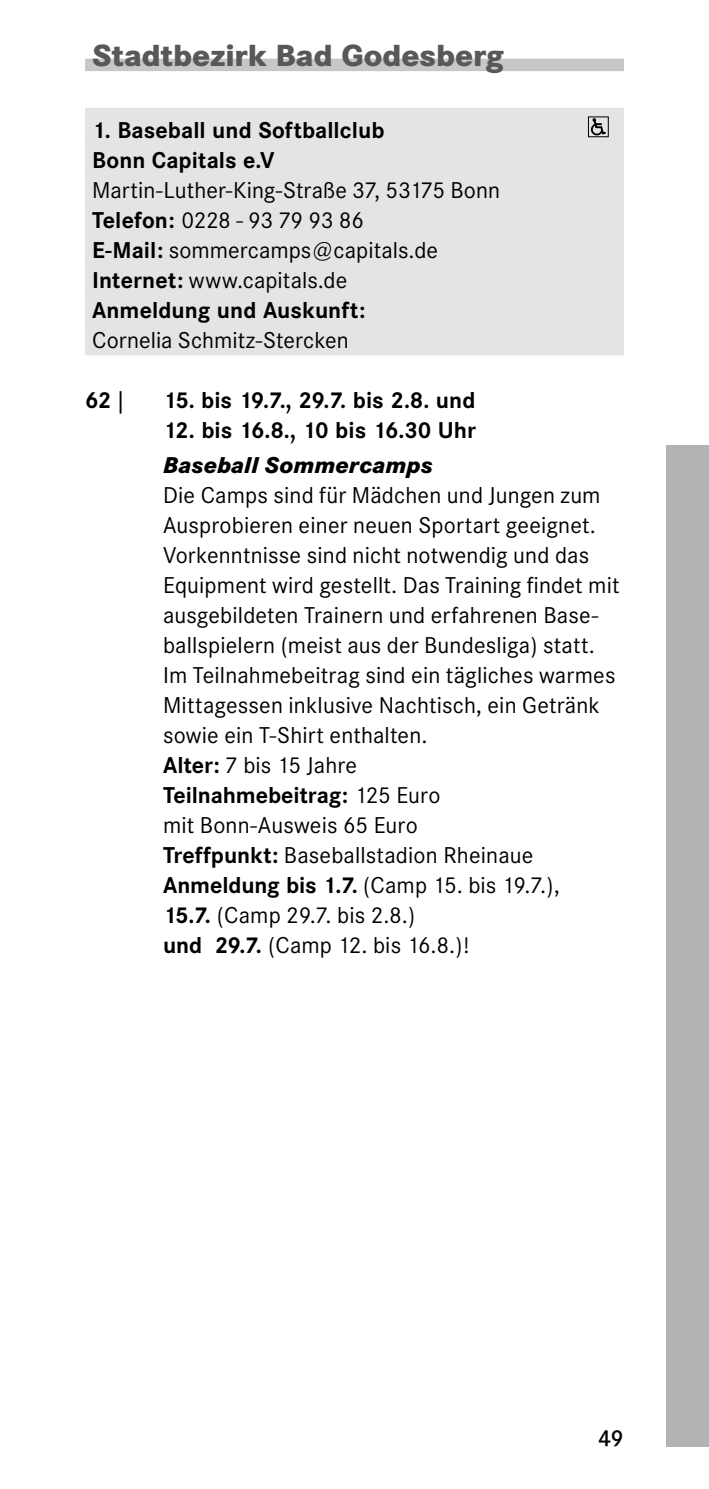
<style>
.page{position:relative;width:709px;height:1489px;background:#fff}
.page>*{position:absolute;margin:0;border:0;box-sizing:border-box;transform-origin:0 0}
.t1{font:800 30px "Corporate SBQ";color:#58585a}
.t2{font:22.5px/30px "Corporate SBQ";letter-spacing:.005em;color:#000}
.t3{font:700 22.5px/30px "Corporate SBQ";color:#000}
.t4{font:italic 800 22.5px "Corporate SBQ";letter-spacing:.005em;color:#000}
.t5{font:500 22.5px "Corporate SBQ";color:#000}
.s1{font-weight:700}
</style>
<div class="page">
<div style="left:666px;top:445px;width:43px;height:1001px;background:#b1b3b4"></div>
<div style="left:85px;top:59px;width:539px;height:12px;background:#c6c7c8"></div>
<div style="left:85px;top:108px;width:539px;height:37px;background:#e3e4e4"></div>
<div style="left:85px;top:138px;width:539px;height:37px;background:#e3e4e4"></div>
<div style="left:85px;top:168px;width:539px;height:37px;background:#e3e4e4"></div>
<div style="left:85px;top:198px;width:539px;height:37px;background:#e3e4e4"></div>
<div style="left:85px;top:228px;width:539px;height:37px;background:#e3e4e4"></div>
<div style="left:85px;top:258px;width:539px;height:37px;background:#e3e4e4"></div>
<div style="left:85px;top:288px;width:539px;height:37px;background:#e3e4e4"></div>
<div style="left:85px;top:318px;width:539px;height:37px;background:#e3e4e4"></div>
<svg style="left:591px;top:119px;width:15px;height:16px"></svg>
<div style="left:588px;top:117px;width:20px;height:20px;border:1px solid #000"></div>
<h1 class="t1" style="left:92px;top:36px;width:413px">Stadtbezirk Bad Godesberg</h1>
<p class="t3" style="left:92px;top:116px;width:294px">1. Baseball und Softballclub<br>Bonn Capitals e.V</p>
<p class="t2" style="left:92px;top:175px;width:409px">Martin-Luther-King-Straße 37, 53175 Bonn<br><span class="s1">Telefon:</span> 0228 - 93 79 93 86<br><span class="s1">E-Mail:</span> sommercamps@capitals.de<br><span class="s1">Internet:</span> www.capitals.de<br><span class="s1">Anmeldung und Auskunft:</span></p>
<p class="t2" style="left:92px;top:325px;width:258px">Cornelia Schmitz-Stercken</p>
<p class="t3" style="left:85px;top:386px;width:40px">62 |</p>
<p class="t3" style="left:163px;top:386px;width:314px">15. bis 19.7., 29.7. bis 2.8. und</p>
<p class="t3" style="left:163px;top:416px;width:314px">12. bis 16.8., 10 bis 16.30 Uhr</p>
<p class="t4" style="left:163px;top:450px;width:271px">Baseball Sommercamps</p>
<p class="t2" style="left:163px;top:480px;width:458px">Die Camps sind für Mädchen und Jungen zum Ausprobieren einer neuen Sportart geeignet.<br>Vorkenntnisse sind nicht notwendig und das Equipment wird gestellt. Das Training findet mit ausgebildeten Trainern und erfahrenen Base&shy;ballspielern (meist aus der Bundesliga) statt.<br>Im Teilnahmebeitrag sind ein tägliches warmes Mittagessen inklusive Nachtisch, ein Getränk sowie ein T-Shirt enthalten.<br><span class="s1">Alter:</span> 7 bis 15 Jahre<br><span class="s1">Teilnahmebeitrag:</span> 125 Euro<br>mit Bonn-Ausweis 65 Euro<br><span class="s1">Treffpunkt:</span> Baseballstadion Rheinaue <span class="s1">Anmeldung bis 1.7.</span> (Camp 15. bis 19.7.),<br><span class="s1">15.7.</span> (Camp 29.7. bis 2.8.)<br><span class="s1">und 29.7.</span> (Camp 12. bis 16.8.)!</p>
<p class="t5" style="left:598px;top:1424px;width:27px">49</p>
</div>
